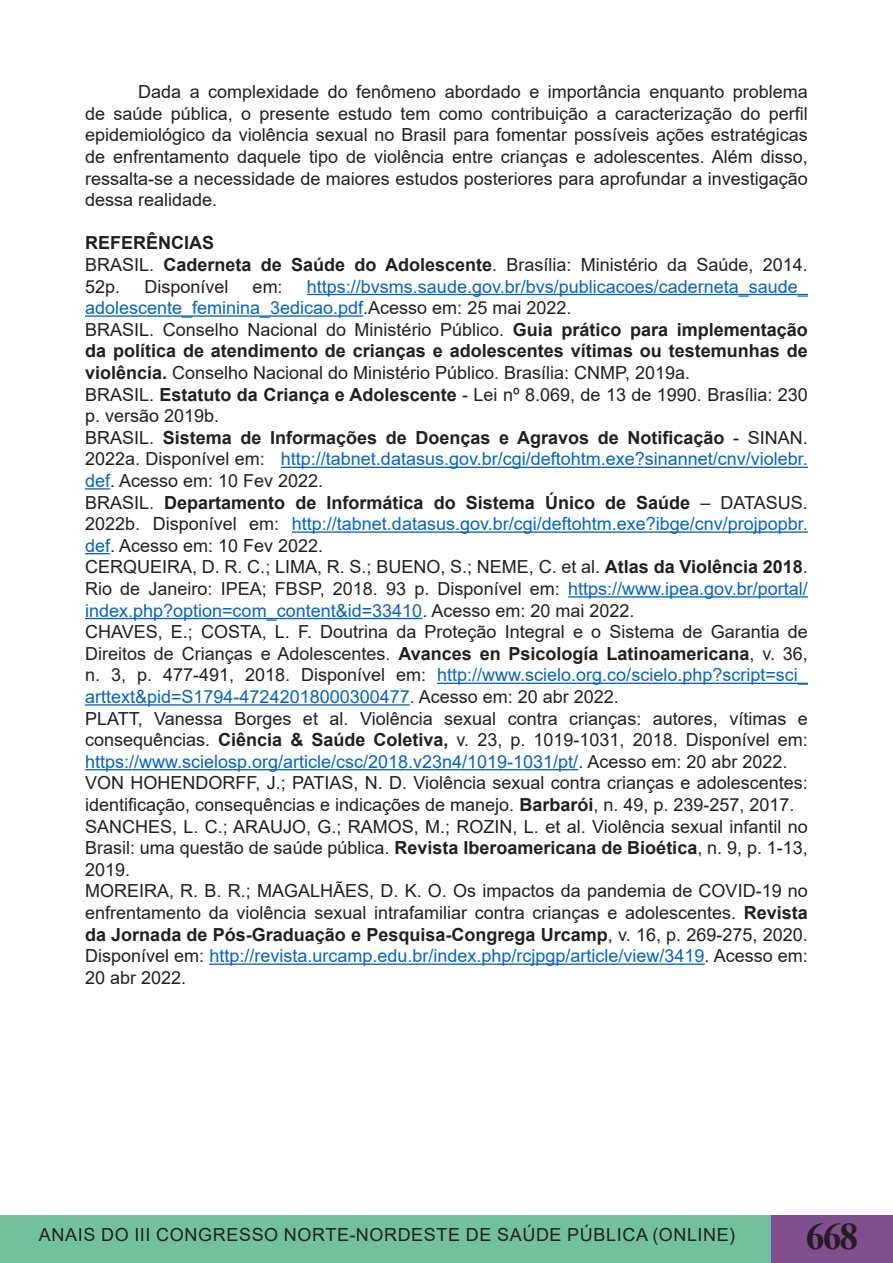
<style>
.page{position:relative;width:893px;height:1263px;background:#fff}
.page>*{position:absolute;margin:0;border:0;box-sizing:border-box;transform-origin:0 0}
.t1{font:700 37.5px "Times New Roman";color:#231f20}
.Normal__Web{font:18px/21.6px "Arial";color:#231f20;text-align:justify}
.t2{font:18px/21.6px "Arial";color:#0563c1;text-align:justify}
.t3{font:700 18px/21.6px "Arial";color:#231f20;text-align:justify}
.Normal__Web-2{font:18px "Arial";letter-spacing:.035em;color:#231f20}
.s1{font-weight:700}
.s2{color:#231f20}
.s3{font-weight:400}
.s4{font-weight:700;color:#231f20}
.s5{color:#0563c1}
</style>
<div class="page">
<div style="left:0;top:1215px;width:893px;height:48px;background:#73c19c"></div>
<div style="left:771px;top:1215px;width:122px;height:48px;background:#814f90"></div>
<hr style="left:892px;top:1215px;width:1px;height:48px;background:#73c19c">
<hr style="left:307px;top:294px;width:501px;height:1px;background:#0563c1">
<hr style="left:85px;top:315px;width:278px;height:2px;background:#0563c1">
<hr style="left:281px;top:467px;width:527px;height:1px;background:#0563c1">
<hr style="left:85px;top:488px;width:25px;height:2px;background:#0563c1">
<hr style="left:292px;top:531px;width:516px;height:2px;background:#0563c1">
<svg style="left:85px;top:553px;width:25px;height:1px"></svg>
<hr style="left:568px;top:596px;width:240px;height:2px;background:#0563c1">
<hr style="left:85px;top:618px;width:337px;height:1px;background:#0563c1">
<hr style="left:437px;top:683px;width:371px;height:1px;background:#0563c1">
<hr style="left:85px;top:704px;width:325px;height:2px;background:#0563c1">
<hr style="left:85px;top:769px;width:493px;height:1px;background:#0563c1">
<hr style="left:209px;top:963px;width:496px;height:2px;background:#0563c1">
<p class="Normal__Web" style="left:85px;top:81px;width:724px;text-indent:53px">Dada a complexidade do fenômeno abordado e importância enquanto problema de saúde pública, o presente estudo tem como contribuição a caracterização do perfil epidemiológico da violência sexual no Brasil para fomentar possíveis ações estratégicas de enfrentamento daquele tipo de violência entre crianças e adolescentes. Além disso, ressalta-se a necessidade de maiores estudos posteriores para aprofundar a investigação dessa realidade.</p>
<p class="t3" style="left:85px;top:232px;width:131px">REFERÊNCIAS</p>
<p class="Normal__Web" style="left:85px;top:254px;width:724px">BRASIL. <span class="s1">Caderneta de Saúde do Adolescente</span>. Brasília: Ministério da Saúde, 2014.<br>52p.</p>
<p class="t2" style="left:85px;top:275px;width:724px;text-indent:222px">https://bvsms.saude.gov.br/bvs/publicacoes/caderneta_saude_ adolescente_feminina_3edicao.pdf<span class="s2">.Acesso em: 25 mai 2022.</span></p>
<p class="t3" style="left:85px;top:319px;width:724px"><span class="s3">BRASIL. Conselho Nacional do Ministério Público.</span> Guia prático para implementação da política de atendimento de crianças e adolescentes vítimas ou testemunhas de violência. <span class="s3">Conselho Nacional do Ministério Público. Brasília: CNMP, 2019a.</span></p>
<p class="Normal__Web" style="left:85px;top:383px;width:724px">BRASIL. <span class="s1">Estatuto da Criança e Adolescente</span> - Lei nº 8.069, de 13 de 1990. Brasília: 230 p. versão 2019b.</p>
<p class="t2" style="left:85px;top:427px;width:724px"><span class="s2">BRASIL.</span> <span class="s4">Sistema de Informações de Doenças e Agravos de Notificação</span> <span class="s2">- SINAN.<br>2022a. Disponível em:</span> http://tabnet.datasus.gov.br/cgi/deftohtm.exe?sinannet/cnv/violebr. def<span class="s2">. Acesso em: 10 Fev 2022.</span></p>
<p class="t2" style="left:85px;top:491px;width:724px"><span class="s2">BRASIL.</span> <span class="s4">Departamento de Informática do Sistema Único de Saúde</span> <span class="s2">– DATASUS.<br>2022b. Disponível em:</span> http://tabnet.datasus.gov.br/cgi/deftohtm.exe?ibge/cnv/projpopbr. def<span class="s2">. Acesso em: 10 Fev 2022.</span></p>
<p class="Normal__Web" style="left:85px;top:556px;width:724px">CERQUEIRA, D. R. C.; LIMA, R. S.; BUENO, S.; NEME, C. et al. <span class="s1">Atlas da Violência 2018</span>.<br>Rio de Janeiro: IPEA; FBSP, 2018. 93 p. Disponível em: <span class="s5">https://www.ipea.gov.br/portal/ index.php?option=com_content&amp;id=33410</span>. Acesso em: 20 mai 2022.</p>
<p class="Normal__Web" style="left:85px;top:621px;width:724px">CHAVES, E.; COSTA, L. F. Doutrina da Proteção Integral e o Sistema de Garantia de Direitos de Crianças e Adolescentes. <span class="s1">Avances en Psicología Latinoamericana</span>, v. 36, n. 3, p. 477-491, 2018. Disponível em: <span class="s5">http://www.scielo.org.co/scielo.php?script=sci_ arttext&amp;pid=S1794-47242018000300477</span>. Acesso em: 20 abr 2022.</p>
<p class="Normal__Web" style="left:85px;top:707px;width:724px">PLATT, Vanessa Borges et al. Violência sexual contra crianças: autores, vítimas e consequências. <span class="s1">Ciência &amp; Saúde Coletiva,</span> v. 23, p. 1019-1031, 2018. Disponível em: <span class="s5">https://www.scielosp.org/article/csc/2018.v23n4/1019-1031/pt/</span>. Acesso em: 20 abr 2022.</p>
<p class="Normal__Web" style="left:85px;top:772px;width:724px">VON HOHENDORFF, J.; PATIAS, N. D. Violência sexual contra crianças e adolescentes: identificação, consequências e indicações de manejo. <span class="s1">Barbarói</span>, n. 49, p. 239-257, 2017.</p>
<p class="Normal__Web" style="left:85px;top:815px;width:724px">SANCHES, L. C.; ARAUJO, G.; RAMOS, M.; ROZIN, L. et al. Violência sexual infantil no Brasil: uma questão de saúde pública. <span class="s1">Revista Iberoamericana de Bioética</span>, n. 9, p. 1-13, 2019.</p>
<p class="Normal__Web" style="left:85px;top:880px;width:724px">MOREIRA, R. B. R.; MAGALHÃES, D. K. O. Os impactos da pandemia de COVID-19 no enfrentamento da violência sexual intrafamiliar contra crianças e adolescentes. <span class="s1">Revista da Jornada de Pós-Graduação e Pesquisa-Congrega Urcamp</span>, v. 16, p. 269-275, 2020.<br>Disponível em: <span class="s5">http://revista.urcamp.edu.br/index.php/rcjpgp/article/view/3419</span>. Acesso em:<br>20 abr 2022.</p>
<p class="Normal__Web" style="left:144px;top:275px;width:86px">Disponível</p>
<p class="Normal__Web" style="left:253px;top:275px;width:32px">em:</p>
<p class="Normal__Web-2" style="left:39px;top:1222px;width:698px">ANAIS DO III CONGRESSO NORTE-NORDESTE DE SAÚDE PÚBLICA (ONLINE)</p>
<h1 class="t1" style="left:806px;top:1209px;width:54px">668</h1>
</div>
